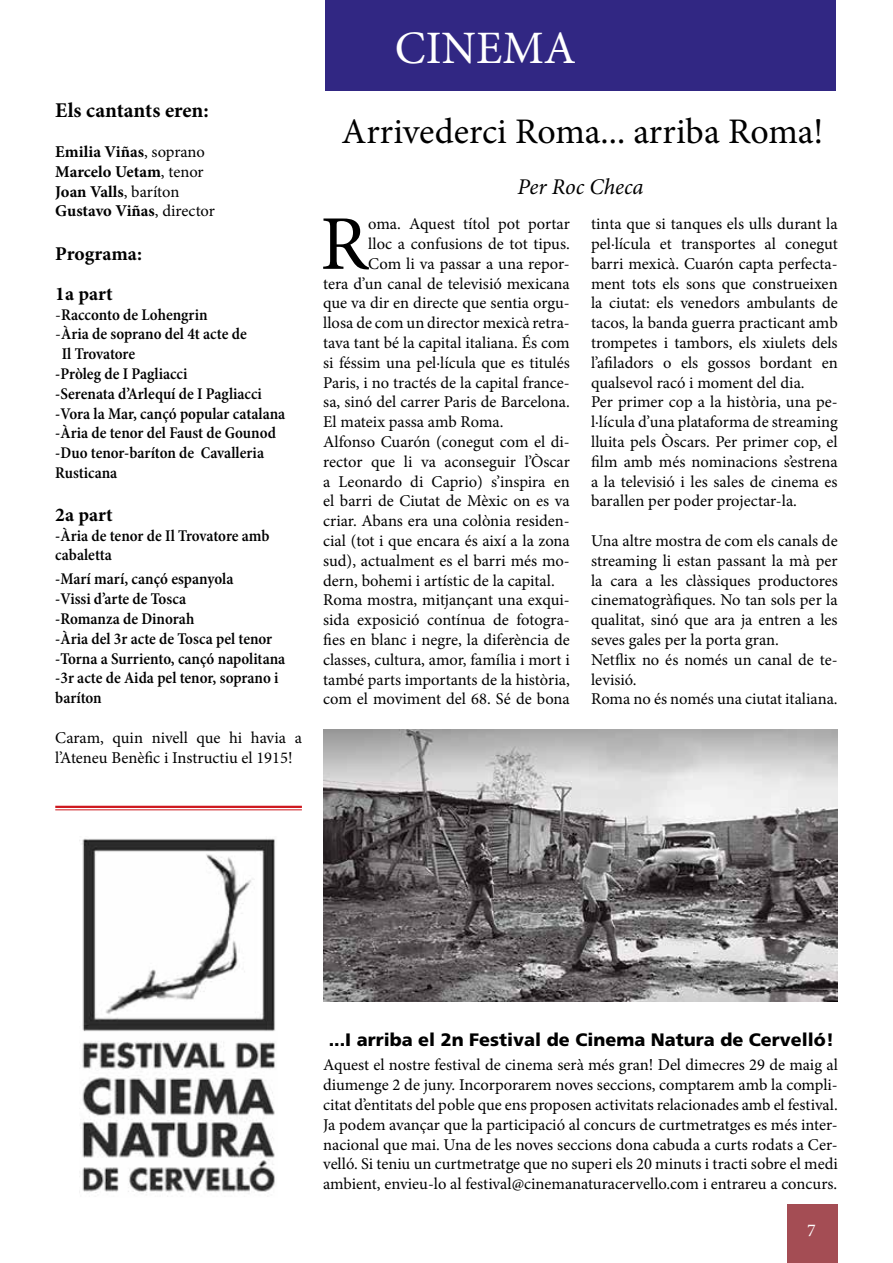
<style>
.page{position:relative;width:893px;height:1263px;background:#fff}
.page>*{position:absolute;margin:0;border:0;box-sizing:border-box;transform-origin:0 0}
.t1{font:77.4px "Minion Pro";color:#000}
.t2{font:46.5px "Minion Pro";color:#fff}
.t3{font:36px "Minion Pro";color:#000}
.t4{font:italic 22.5px "Minion Pro";letter-spacing:-.005em;color:#000}
.t5{font:700 21px "Minion Pro";letter-spacing:-.005em;color:#000}
.t6{font:700 19.5px "Minion Pro";color:#000}
.t7{font:900 18px "Frutiger LT Std";color:#000}
.t8{font:18px "Minion Pro";color:#fff}
.t9{font:16.5px/19.8px "Minion Pro";color:#000}
.t10{font:600 condensed 16.5px/19.8px "Minion Pro";color:#000}
.t11{font:700 16.5px/19.8px "Minion Pro";color:#000}
.s1{font-weight:400}
.s2{font-weight:400;font-stretch:normal}
</style>
<div class="page">
<div style="left:787px;top:1204px;width:51px;height:59px;background:#a44d54"></div>
<div style="left:325px;top:0;width:511px;height:91px;background:#312783"></div>
<hr style="left:55px;top:806px;width:247px;height:2px;background:#ce181e">
<hr style="left:55px;top:809px;width:247px;height:1px;background:#ce181e">
<img style="left:323px;top:730px;width:515px;height:272px">
<img style="left:82px;top:838px;width:193px;height:359px">
<p class="t5" style="left:55px;top:96px;width:155px">Els cantants eren:</p>
<p class="t11" style="left:55px;top:142px;width:161px">Emilia Viñas<span class="s1">, soprano<br></span>Marcelo Uetam<span class="s1">, tenor<br></span>Joan Valls<span class="s1">, baríton<br></span>Gustavo Viñas<span class="s1">, director</span></p>
<p class="t6" style="left:55px;top:240px;width:88px">Programa:</p>
<p class="t6" style="left:55px;top:280px;width:59px">1a part</p>
<p class="t10" style="left:55px;top:305px;width:154px"><span class="s2">-</span>Racconto de Lohengrin</p>
<p class="t10" style="left:55px;top:325px;width:193px"><span class="s2">-</span>Ària de soprano del 4t acte de</p>
<p class="t10" style="left:62px;top:345px;width:75px">Il Trovatore</p>
<p class="t10" style="left:55px;top:364px;width:134px">-Pròleg de I Pagliacci</p>
<p class="t10" style="left:55px;top:384px;width:208px">-Serenata d’Arlequí de I Pagliacci</p>
<p class="t10" style="left:55px;top:404px;width:232px">-Vora la Mar, cançó popular catalana</p>
<p class="t10" style="left:55px;top:424px;width:222px">-Ària de tenor del Faust de Gounod</p>
<p class="t10" style="left:55px;top:444px;width:210px">-Duo tenor-baríton de Cavalleria</p>
<p class="t10" style="left:55px;top:463px;width:64px">Rusticana</p>
<p class="t6" style="left:55px;top:501px;width:59px">2a part</p>
<p class="t10" style="left:55px;top:526px;width:216px">-Ària de tenor de Il Trovatore amb cabaletta</p>
<p class="t10" style="left:55px;top:570px;width:232px">-Marí marí, cançó espanyola<br>-Vissi d’arte de Tosca<br>-Romanza de Dinorah<br>-Ària del 3r acte de Tosca pel tenor -Torna a Surriento, cançó napolitana -3r acte de Aida pel tenor, soprano i baríton</p>
<p class="t9" style="left:55px;top:728px;width:248px">Caram, quin nivell que hi havia a l’Ateneu Benèfic i Instructiu el 1915!</p>
<h2 class="t2" style="left:395px;top:17px;width:183px">CINEMA</h2>
<h3 class="t3" style="left:342px;top:107px;width:483px">Arrivederci Roma... arriba Roma!</h3>
<h3 class="t4" style="left:518px;top:172px;width:127px">Per Roc Checa</h3>
<h1 class="t1" style="left:320px;top:192px;width:50px">R</h1>
<p class="t9" style="left:368px;top:214px;width:203px">oma. Aquest títol pot portar</p>
<p class="t9" style="left:368px;top:234px;width:203px">lloc a confusions de tot tipus.</p>
<p class="t9" style="left:368px;top:254px;width:203px">Com li va passar a una repor-</p>
<p class="t9" style="left:323px;top:274px;width:248px">tera d’un canal de televisió mexicana</p>
<p class="t9" style="left:323px;top:293px;width:248px">que va dir en directe que sentia orgu-</p>
<p class="t9" style="left:323px;top:313px;width:248px">llosa de com un director mexicà retra-</p>
<p class="t9" style="left:323px;top:333px;width:248px">tava tant bé la capital italiana. És com</p>
<p class="t9" style="left:323px;top:353px;width:248px">si féssim una pel·lícula que es titulés</p>
<p class="t9" style="left:323px;top:373px;width:248px">Paris, i no tractés de la capital france-</p>
<p class="t9" style="left:323px;top:392px;width:248px">sa, sinó del carrer Paris de Barcelona.</p>
<p class="t9" style="left:323px;top:412px;width:182px">El mateix passa amb Roma.</p>
<p class="t9" style="left:323px;top:432px;width:248px">Alfonso Cuarón (conegut com el di-</p>
<p class="t9" style="left:323px;top:452px;width:248px">rector que li va aconseguir l’Òscar</p>
<p class="t9" style="left:323px;top:472px;width:248px">a Leonardo di Caprio) s’inspira en</p>
<p class="t9" style="left:323px;top:491px;width:248px">el barri de Ciutat de Mèxic on es va</p>
<p class="t9" style="left:323px;top:511px;width:248px">criar. Abans era una colònia residen-</p>
<p class="t9" style="left:323px;top:531px;width:248px">cial (tot i que encara és així a la zona</p>
<p class="t9" style="left:323px;top:551px;width:248px">sud), actualment es el barri més mo-</p>
<p class="t9" style="left:323px;top:571px;width:233px">dern, bohemi i artístic de la capital.</p>
<p class="t9" style="left:323px;top:590px;width:248px">Roma mostra, mitjançant una exqui-</p>
<p class="t9" style="left:323px;top:610px;width:248px">sida exposició contínua de fotogra-</p>
<p class="t9" style="left:323px;top:630px;width:248px">fies en blanc i negre, la diferència de</p>
<p class="t9" style="left:323px;top:650px;width:248px">classes, cultura, amor, família i mort i</p>
<p class="t9" style="left:323px;top:670px;width:248px">també parts importants de la història,</p>
<p class="t9" style="left:323px;top:689px;width:248px">com el moviment del 68. Sé de bona</p>
<p class="t9" style="left:591px;top:214px;width:248px">tinta que si tanques els ulls durant la pel·lícula et transportes al conegut barri mexicà. Cuarón capta perfecta&shy;ment tots els sons que construeixen la ciutat: els venedors ambulants de tacos, la banda guerra practicant amb trompetes i tambors, els xiulets dels l’afiladors o els gossos bordant en qualsevol racó i moment del dia.<br>Per primer cop a la història, una pe&shy;l·lícula d’una plataforma de streaming lluita pels Òscars. Per primer cop, el film amb més nominacions s’estrena a la televisió i les sales de cinema es barallen per poder projectar-la.</p>
<p class="t9" style="left:591px;top:531px;width:248px">Una altre mostra de com els canals de streaming li estan passant la mà per la cara a les clàssiques productores cinematogràfiques. No tan sols per la qualitat, sinó que ara ja entren a les seves gales per la porta gran.<br>Netflix no és només un canal de te&shy;levisió.<br>Roma no és només una ciutat italiana.</p>
<p class="t7" style="left:329px;top:1029px;width:507px">...I arriba el 2n Festival de Cinema Natura de Cervelló!</p>
<p class="t9" style="left:323px;top:1055px;width:516px;text-align:justify">Aquest el nostre festival de cinema serà més gran! Del dimecres 29 de maig al diumenge 2 de juny. Incorporarem noves seccions, comptarem amb la compli&shy;citat d’entitats del poble que ens proposen activitats relacionades amb el festival.<br>Ja podem avançar que la participació al concurs de curtmetratges es més inter&shy;nacional que mai. Una de les noves seccions dona cabuda a curts rodats a Cer&shy;velló. Si teniu un curtmetratge que no superi els 20 minuts i tracti sobre el medi ambient, envieu-lo al festival@cinemanaturacervello.com i entrareu a concurs.</p>
<p class="t8" style="left:807px;top:1218px;width:10px">7</p>
</div>
